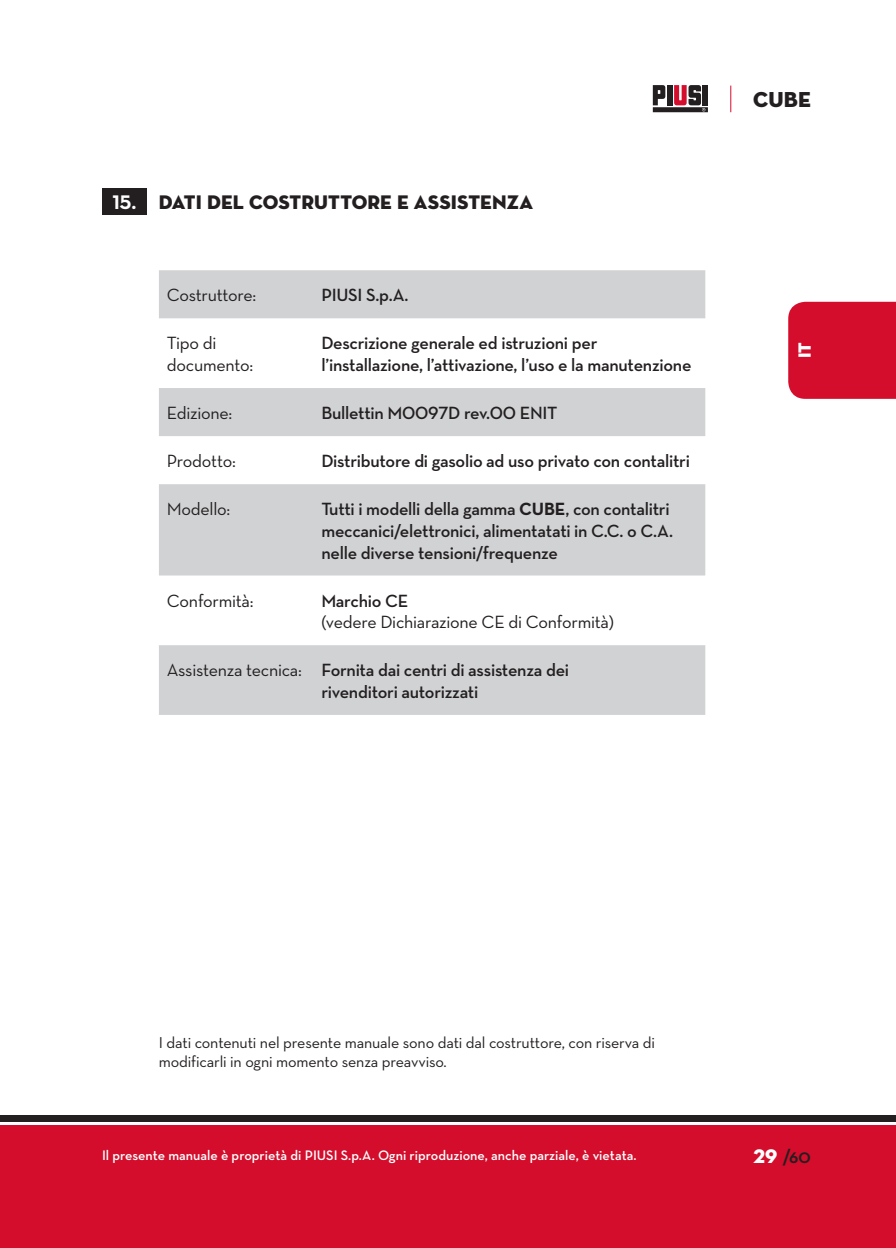
<style>
.page{position:relative;width:896px;height:1248px;background:#fff}
.page>*{position:absolute;margin:0;border:0;box-sizing:border-box;transform-origin:0 0}
.t1{font:22px "Neutraface Display Titling";color:#231f20}
.t2{font:20px "Neutraface Display Titling";letter-spacing:.01em;color:#231f20}
.t3{font:700 20px "Neutraface Display";color:#231f20}
.t4{font:600 18px/21.6px "Neutraface Text";letter-spacing:-.015em;color:#231f20}
.t5{font:18px/21.6px "Neutraface Text";letter-spacing:-.015em;color:#231f20}
.t6{font:18px "Neutraface Display Titling";color:#fff}
.t7{font:16px/19.2px "Neutraface Text";letter-spacing:-.01em;color:#231f20}
.t8{font:600 14px "Neutraface Text";color:#fff}
.s1{font-family:"Neutraface Text";font-weight:700;color:#fff}
.s2{font-weight:700}
.s3{font-weight:400}
.s4{font-family:"Neutraface Display Titling";font-weight:400;color:#fff}
</style>
<div class="page">
<div style="left:0;top:1124px;width:896px;height:123px;background:#d30d2b"></div>
<div style="left:0;top:1115px;width:896px;height:6px;background:#231f20"></div>
<div style="left:788px;top:302px;width:108px;height:97px;background:#d30d2b"></div>
<div style="left:667px;top:85px;width:5px;height:20px;background:#231f20"></div>
<div style="left:703px;top:85px;width:5px;height:20px;background:#231f20"></div>
<svg style="left:653px;top:85px;width:12px;height:20px"></svg>
<div style="left:653px;top:107px;width:55px;height:5px;background:#231f20"></div>
<svg style="left:674px;top:85px;width:31px;height:26px"></svg>
<svg style="left:730px;top:86px;width:1px;height:26px"></svg>
<div style="left:102px;top:188px;width:44px;height:27px;background:#231f20"></div>
<svg style="left:159px;top:270px;width:546px;height:444px;fill:#d1d2d4"></svg>
<p class="t2" style="left:112px;top:189px;width:422px"><span class="s1">151..</span> DATI DEL COSTRUTTORE E ASSISTENZA</p>
<p class="t5" style="left:167px;top:284px;width:91px">Costruttore:</p>
<p class="t4" style="left:321px;top:284px;width:89px">PIUSI S.p.A.</p>
<p class="t5" style="left:167px;top:332px;width:88px">Tipo di documento:</p>
<p class="t4" style="left:321px;top:332px;width:372px">Descrizione generale ed istruzioni per l’installazione, l’attivazione, l’uso e la manutenzione</p>
<p class="t5" style="left:167px;top:402px;width:67px">Edizione:</p>
<p class="t4" style="left:321px;top:402px;width:238px">Bullettin M0097D rev.00 ENIT</p>
<p class="t5" style="left:167px;top:450px;width:70px">Prodotto:</p>
<p class="t4" style="left:321px;top:450px;width:370px">Distributore di gasolio ad uso privato con contalitri</p>
<p class="t5" style="left:167px;top:498px;width:65px">Modello:</p>
<p class="t4" style="left:321px;top:498px;width:353px">Tutti i modelli della gamma <span class="s2">CUBE</span>, con contalitri meccanici/elettronici, alimentatati in C.C. o C.A. nelle diverse tensioni/frequenze</p>
<p class="t5" style="left:167px;top:589px;width:88px">Conformità:</p>
<p class="t4" style="left:321px;top:589px;width:88px">Marchio CE</p>
<p class="t5" style="left:321px;top:611px;width:294px">(vedere Dichiarazione CE di Conformità)</p>
<p class="t4" style="left:321px;top:659px;width:249px;text-indent:-154px"><span class="s3">Assistenza tecnica:</span> Fornita dai centri di assistenza dei rivenditori autorizzati</p>
<p class="t1" style="left:753px;top:85px;width:59px">CUBE</p>
<p class="t6" style="left:793px;top:358px;width:18px;rotate:-90deg">IT</p>
<p class="t7" style="left:159px;top:1032px;width:498px">I dati contenuti nel presente manuale sono dati dal costruttore, con riserva di modificarli in ogni momento senza preavviso.</p>
<p class="t8" style="left:102px;top:1146px;width:536px">Il presente manuale è proprietà di PIUSI S.p.A. Ogni riproduzione, anche parziale, è vietata.</p>
<p class="t3" style="left:753px;top:1143px;width:61px"><span class="s4">29</span>/124</p>
<p class="t3" style="left:783px;top:1144px;width:30px">/60</p>
</div>
